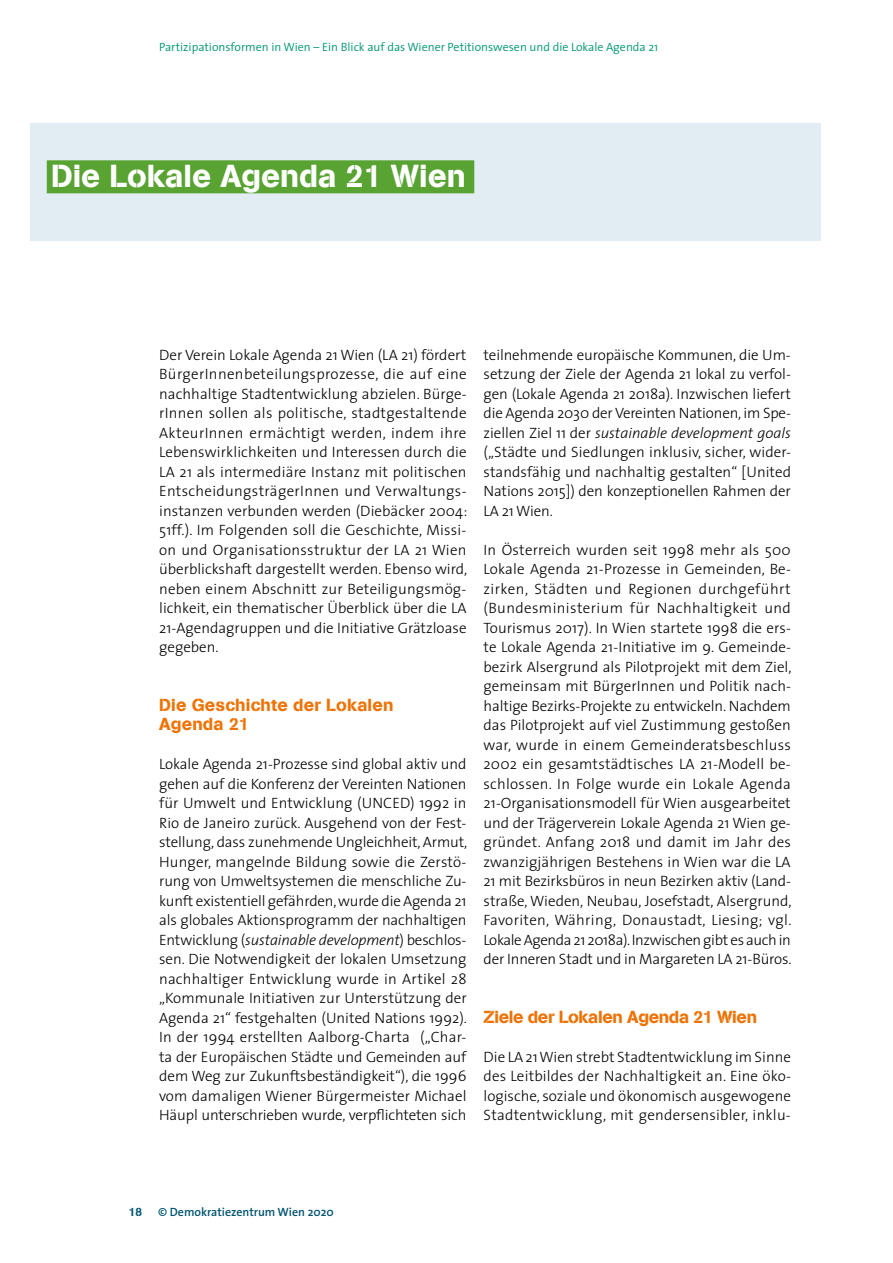
<style>
.page{position:relative;width:893px;height:1263px;background:#fff}
.page>*{position:absolute;margin:0;border:0;box-sizing:border-box;transform-origin:0 0}
.t1{font:31.5px "AG Book Stencil";color:#fff}
.t2{font:17.25px/19.5px "AG Book Stencil";letter-spacing:.01em;color:#ee7203}
.t3{font:17.25px "AG Book Stencil";letter-spacing:-.02em;color:#ee7203}
.t4{font:300 15px/19.5px "The Sans";color:#000;text-align:justify}
.t5{font:300 12px "The Sans";color:#009675}
.t6{font:600 12px "The Sans";color:#005470}
.t7{font:11.7px "AG Book Stencil";color:#005470}
.s1{font-style:italic}
</style>
<div class="page">
<div style="left:30px;top:123px;width:791px;height:117px;background:#e2ecf3"></div>
<div style="left:47px;top:160px;width:427px;height:33px;background:#58a332"></div>
<p class="t5" style="left:159px;top:37px;width:501px">Partizipationsformen in Wien – Ein Blick auf das Wiener Petitionswesen und die Lokale Agenda 21</p>
<h1 class="t1" style="left:51px;top:157px;width:416px">Die Lokale Agenda 21 Wien</h1>
<p class="t4" style="left:159px;top:344px;width:310px">Der Verein Lokale Agenda 21 Wien (LA 21) fördert BürgerInnenbeteilungsprozesse, die auf eine nachhaltige Stadtentwicklung abzielen. Bürge&shy;rInnen sollen als politische, stadtgestaltende AkteurInnen ermächtigt werden, indem ihre Lebenswirklichkeiten und Interessen durch die LA 21 als intermediäre Instanz mit politischen EntscheidungsträgerInnen und Verwaltungs&shy;instanzen verbunden werden (Diebäcker 2004:<br>51ff.). Im Folgenden soll die Geschichte, Missi&shy;on und Organisationsstruktur der LA 21 Wien überblickshaft dargestellt werden. Ebenso wird, neben einem Abschnitt zur Beteiligungsmög&shy;lichkeit, ein thematischer Überblick über die LA 21-Agendagruppen und die Initiative Grätzloase gegeben.</p>
<p class="t2" style="left:159px;top:695px;width:236px">Die Geschichte der Lokalen<br>Agenda 21</p>
<p class="t4" style="left:159px;top:754px;width:310px">Lokale Agenda 21-Prozesse sind global aktiv und gehen auf die Konferenz der Vereinten Nationen für Umwelt und Entwicklung (UNCED) 1992 in Rio de Janeiro zurück. Ausgehend von der Fest&shy;stellung, dass zunehmende Ungleichheit, Armut, Hunger, mangelnde Bildung sowie die Zerstö&shy;rung von Umweltsystemen die menschliche Zu&shy;kunft existentiell gefährden, wurde die Agenda 21 als globales Aktionsprogramm der nachhaltigen Entwicklung (<span class="s1">sustainable development</span>) beschlos&shy;sen. Die Notwendigkeit der lokalen Umsetzung nachhaltiger Entwicklung wurde in Artikel 28 „Kommunale Initiativen zur Unterstützung der Agenda 21“ festgehalten (United Nations 1992).<br>In der 1994 erstellten Aalborg-Charta („Char&shy;ta der Europäischen Städte und Gemeinden auf dem Weg zur Zukunftsbeständigkeit“), die 1996 vom damaligen Wiener Bürgermeister Michael Häupl unterschrieben wurde, verpflichteten sich</p>
<p class="t4" style="left:484px;top:344px;width:309px">teilnehmende europäische Kommunen, die Um&shy;setzung der Ziele der Agenda 21 lokal zu verfol&shy;gen (Lokale Agenda 21 2018a). Inzwischen liefert die Agenda 2030 der Vereinten Nationen, im Spe&shy;ziellen Ziel 11 der <span class="s1">sustainable development goals </span>(„Städte und Siedlungen inklusiv, sicher, wider&shy;standsfähig und nachhaltig gestalten“ [United Nations 2015]) den konzeptionellen Rahmen der LA 21 Wien.</p>
<p class="t4" style="left:484px;top:539px;width:309px;text-align:left">In Österreich wurden seit 1998 mehr als 500<br>Lokale Agenda 21-Prozesse in Gemeinden, Be&shy;zirken, Städten und Regionen durchgeführt (Bundesministerium für Nachhaltigkeit und Tourismus 2017). In Wien startete 1998 die ers&shy;te Lokale Agenda 21-Initiative im 9. Gemeinde&shy;bezirk Alsergrund als Pilotprojekt mit dem Ziel, gemeinsam mit BürgerInnen und Politik nach&shy;haltige Bezirks-Projekte zu entwickeln. Nachdem das Pilotprojekt auf viel Zustimmung gestoßen war, wurde in einem Gemeinderatsbeschluss 2002 ein gesamtstädtisches LA 21-Modell be&shy;schlossen. In Folge wurde ein Lokale Agenda 21-Organisationsmodell für Wien ausgearbeitet und der Trägerverein Lokale Agenda 21 Wien ge&shy;gründet. Anfang 2018 und damit im Jahr des zwanzigjährigen Bestehens in Wien war die LA 21 mit Bezirksbüros in neun Bezirken aktiv (Land&shy;straße, Wieden, Neubau, Josefstadt, Alsergrund, Favoriten, Währing, Donaustadt, Liesing; vgl.<br>Lokale Agenda 21 2018a). Inzwischen gibt es auch in der Inneren Stadt und in Margareten LA 21-Büros.</p>
<p class="t3" style="left:484px;top:1006px;width:275px">Ziele der Lokalen Agenda 21 Wien</p>
<p class="t4" style="left:484px;top:1046px;width:309px">Die LA 21 Wien strebt Stadtentwicklung im Sinne des Leitbildes der Nachhaltigkeit an. Eine öko&shy;logische, soziale und ökonomisch ausgewogene Stadtentwicklung, mit gendersensibler, inklu-</p>
<p class="t7" style="left:129px;top:1205px;width:15px">18</p>
<p class="t6" style="left:158px;top:1202px;width:177px">© Demokratiezentrum Wien 2020</p>
</div>
